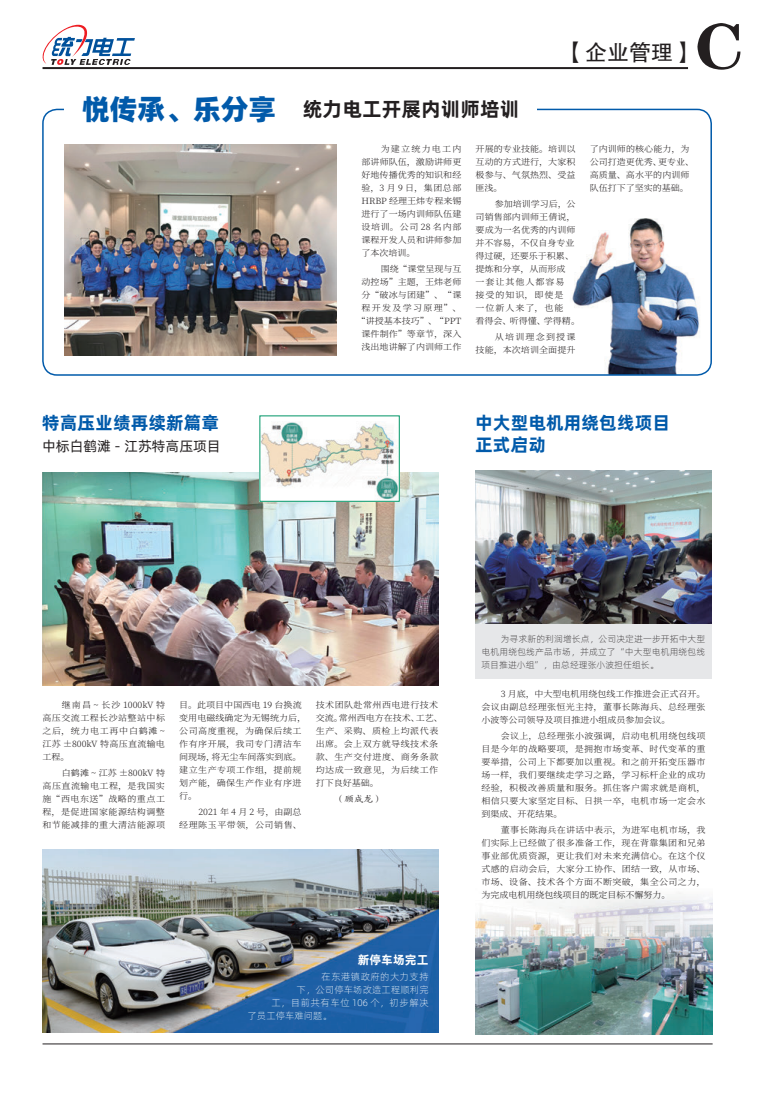
<style>
.page{position:relative;width:774px;height:1095px;background:#fff}
.page>*{position:absolute;margin:0;border:0;box-sizing:border-box;transform-origin:0 0}
.t1{font:66.3px "FZCSK GBK1 0";color:#231f20}
.t2{font:22px "FZHTK GBK1 0";color:#231f20}
.t3{font:20px "Alibaba Pu Hui Ti B";color:#231f20}
.t4{font:18px "Alibaba Pu Hui Ti B";color:#015aaa}
.t5{font:14px "Alibaba Pu Hui Ti R";color:#231f20}
.t6{font:12px "Alibaba Pu Hui Ti B";color:#fff}
.t7{font:9.5px "Alibaba Pu Hui Ti L";letter-spacing:.01em;color:#fff}
.t8{font:9.5px "Alibaba Pu Hui Ti L";letter-spacing:.06em;color:#fff}
.t9{font:9.5px "Alibaba Pu Hui Ti L";letter-spacing:.045em;color:#fff}
.段落思源宋9{font:9px/13px "Alibaba Pu Hui Ti L";letter-spacing:.01em;color:#231f20;text-align:justify}
.段落思源宋9-2{font:9px "FZKTK GBK1 0";color:#231f20;scale:1.05 1}
.段落思源宋9-3{font:300 8.6px/13px "Source Han Serif SC";letter-spacing:.015em;color:#231f20;text-align:justify;scale:1.05 1}
.段落思源宋9-4{font:300 8.6px/13px "Source Han Serif SC";letter-spacing:.055em;color:#231f20;scale:1.05 1}
.段落思源宋9-5{font:300 8.6px/13px "Source Han Serif SC";letter-spacing:.06em;color:#231f20;text-align:right;scale:1.05 1}
.s1{font-family:"Alibaba Pu Hui Ti H";font-size:28px;color:#015aaa}
</style>
<div class="page">
<img style="left:475px;top:893px;width:237px;height:141px">
<img style="left:570px;top:218px;width:130px;height:154px">
<div style="left:42px;top:109px;width:670px;height:266px;border:2px solid #015aaa;border-radius:14px"></div>
<div style="left:64px;top:85px;width:473px;height:44px;background:#fff"></div>
<hr style="left:43px;top:1043px;width:669px;height:1px;background:#231f20">
<hr style="left:43px;top:67px;width:645px;height:2px;background:#231f20">
<svg style="left:43px;top:25px;width:92px;height:40px"></svg>
<img style="left:42px;top:472px;width:396px;height:213px">
<img style="left:475px;top:470px;width:236px;height:154px">
<img style="left:64px;top:144px;width:272px;height:211px">
<div style="left:475px;top:624px;width:236px;height:54px;background:#e6e7e9"></div>
<img style="left:262px;top:422px;width:135px;height:77px">
<img style="left:42px;top:849px;width:396px;height:183px">
<p class="t2" style="left:563px;top:40px;width:133px">【企业管理】</p>
<p class="t1" style="left:694px;top:9px;width:50px">C</p>
<p class="t3" style="left:82px;top:93px;width:439px"><span class="s1">悦传承、乐分享</span> 统力电工开展内训师培训</p>
<p class="段落思源宋9-3" style="left:361px;top:142px;width:97px;text-indent:19px">为建立统力电工内部讲师队伍，激励讲师更好地传播优秀的知识和经验，3 月 9 日，集团总部HRBP 经理王炜专程来锡进行了一场内训师队伍建设培训。公司 28 名内部课程开发人员和讲师参加了本次培训。</p>
<p class="段落思源宋9-3" style="left:357px;top:262px;width:101px;text-align:right">围绕“课堂呈现与互<br>动控场”主题，王炜老师分“破冰与团建”、“课程开发及学习原理”、“讲授基本技巧”、“PPT课件制作”等章节，深入浅出地讲解了内训师工作</p>
<p class="段落思源宋9-3" style="left:475px;top:142px;width:97px">开展的专业技能。培训以互动的方式进行，大家积极参与、气氛热烈、受益匪浅。</p>
<p class="段落思源宋9-3" style="left:475px;top:197px;width:101px;text-align:left;text-indent:19px">参加培训学习后，公司销售部内训师王倩说，要成为一名优秀的内训师并不容易，不仅自身专业得过硬，还要乐于积累、提炼和分享，从而形成<br>一套让其他人都容易<br>接受的知识，即使是<br>一位新人来了，也能<br>看得会、听得懂、学得精。</p>
<p class="段落思源宋9-3" style="left:475px;top:330px;width:97px;text-align:right">从培训理念到授课<br>技能，本次培训全面提升</p>
<p class="段落思源宋9-3" style="left:590px;top:142px;width:101px;text-align:left">了内训师的核心能力，为公司打造更优秀、更专业、高质量、高水平的内训师队伍打下了坚实的基础。</p>
<p class="t4" style="left:42px;top:408px;width:179px">特高压业绩再续新篇章</p>
<p class="t4" style="left:475px;top:408px;width:196px">中大型电机用绕包线项目</p>
<p class="t4" style="left:475px;top:430px;width:72px">正式启动</p>
<p class="t5" style="left:42px;top:435px;width:180px">中标白鹤滩 - 江苏特高压项目</p>
<p class="段落思源宋9-3" style="left:43px;top:698px;width:118px;text-indent:19px">继南昌 ~ 长沙 1000kV 特高压交流工程长沙站整站中标之后，统力电工再中白鹤滩 ~江苏 ±800kV 特高压直流输电工程。</p>
<p class="段落思源宋9-3" style="left:43px;top:766px;width:118px;text-indent:19px">白鹤滩 ~ 江苏 ±800kV 特高压直流输电工程，是我国实施“西电东送”战略的重点工程，是促进国家能源结构调整和节能减排的重大清洁能源项</p>
<p class="段落思源宋9-4" style="left:179px;top:698px;width:122px">目。此项目中国西电 19 台换流变用电磁线确定为无锡统力后，公司高度重视，为确保后续工作有序开展，我司专门清洁车间现场，将无尘车间落实到底。建立生产专项工作组，提前规划产能，确保生产作业有序进行。</p>
<p class="段落思源宋9-5" style="left:179px;top:805px;width:118px">2021 年 4 月 2 号，由副总<br>经理陈玉平带领，公司销售、</p>
<p class="段落思源宋9-4" style="left:316px;top:698px;width:122px">技术团队赴常州西电进行技术交流。常州西电方在技术、工艺、生产、采购、质检上均派代表出席。会上双方就导线技术条款、生产交付进度、商务条款均达成一致意见，为后续工作打下良好基础。</p>
<p class="段落思源宋9-2" style="left:335px;top:794px;width:47px">（顾成龙）</p>
<p class="t6" style="left:358px;top:949px;width:72px">新停车场完工</p>
<p class="t9" style="left:322px;top:969px;width:109px">在东港镇政府的大力支持</p>
<p class="t7" style="left:297px;top:982px;width:134px">下，公司停车场改造工程顺利完</p>
<p class="t8" style="left:272px;top:995px;width:159px">工，目前共有车位 106 个，初步解决</p>
<p class="t7" style="left:248px;top:1008px;width:86px">了员工停车难问题。</p>
<p class="段落思源宋9" style="left:481px;top:631px;width:225px;text-indent:19px">为寻求新的利润增长点，公司决定进一步开拓中大型电机用绕包线产品市场，并成立了“中大型电机用绕包线项目推进小组”，由总经理张小波担任组长。</p>
<p class="段落思源宋9-3" style="left:481px;top:687px;width:215px;text-indent:19px">3 月底，中大型电机用绕包线工作推进会正式召开。会议由副总经理张恒光主持，董事长陈海兵、总经理张小波等公司领导及项目推进小组成员参加会议。</p>
<p class="段落思源宋9-3" style="left:481px;top:729px;width:215px;text-indent:19px">会议上，总经理张小波强调，启动电机用绕包线项目是今年的战略要项，是拥抱市场变革、时代变革的重要举措，公司上下都要加以重视。和之前开拓变压器市场一样，我们要继续走学习之路，学习标杆企业的成功经验，积极改善质量和服务。抓住客户需求就是商机，相信只要大家坚定目标、日拱一卒，电机市场一定会水到渠成、开花结果。</p>
<p class="段落思源宋9-3" style="left:481px;top:823px;width:215px;text-indent:19px">董事长陈海兵在讲话中表示，为进军电机市场，我们实际上已经做了很多准备工作，现在背靠集团和兄弟事业部优质资源，更让我们对未来充满信心。在这个仪式感的启动会后，大家分工协作、团结一致，从市场、市场、设备、技术各个方面不断突破，集全公司之力，为完成电机用绕包线项目的既定目标不懈努力。</p>
</div>
